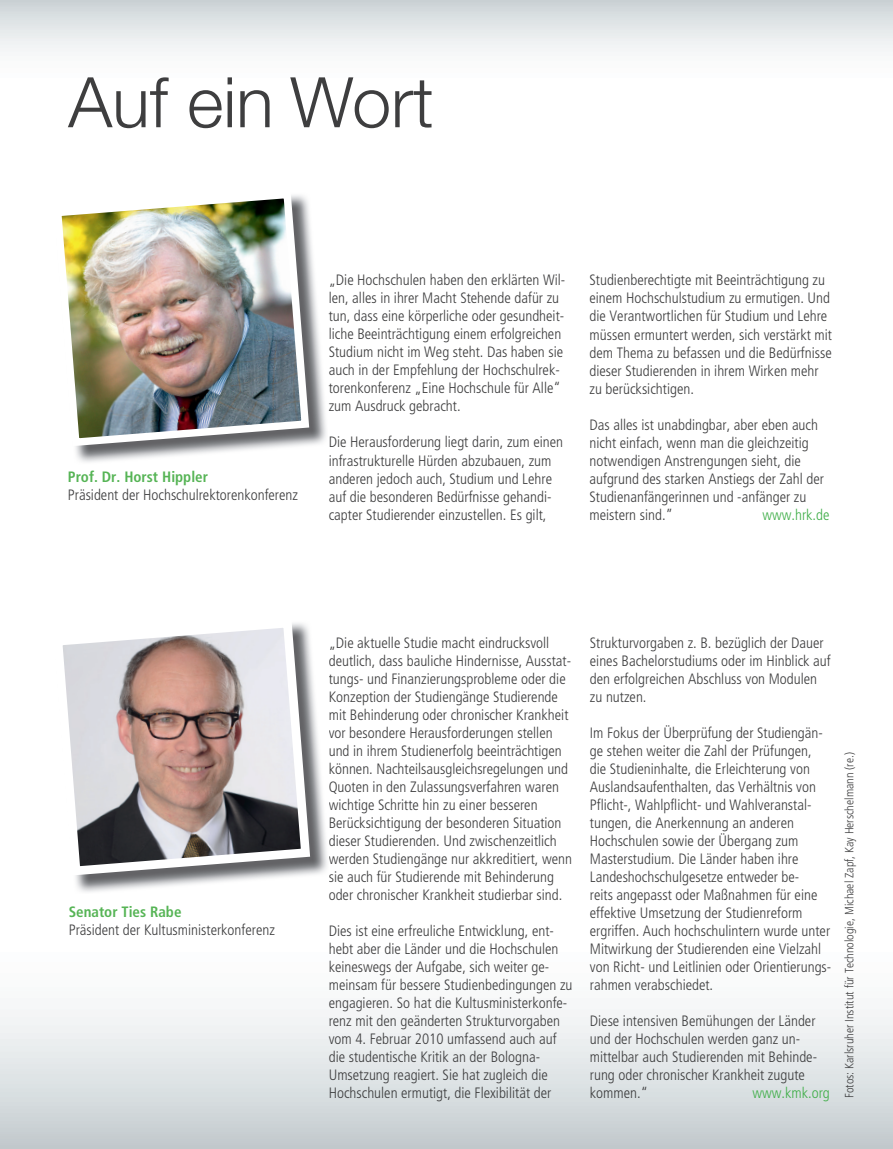
<style>
.page{position:relative;width:893px;height:1149px;background:#fff}
.page>*{position:absolute;margin:0;border:0;box-sizing:border-box;transform-origin:0 0}
.t1{font:300 69.75px "Helvetica Neue";color:#3e3e3f}
.t2{font:300 condensed 15px/18px "Frutiger";color:#3e3e3f}
.t3{font:700 condensed 15px "Frutiger";color:#56b455}
.t4{font:300 condensed 15px "Frutiger";color:#40ae49}
.t5{font:300 condensed 12px "Frutiger";color:#3e3e3f}
</style>
<div class="page">
<div style="left:0;top:919px;width:893px;height:229px;background:linear-gradient(to bottom,#fff,#cad1d4)"></div>
<div style="left:0;top:0;width:893px;height:94px;background:linear-gradient(to bottom,#d2d9dc,#fff)"></div>
<img style="left:76px;top:712px;width:251px;height:180px">
<svg style="left:62px;top:623px;width:253px;height:256px;background:#b5aaa9"></svg>
<img style="left:76px;top:269px;width:250px;height:193px">
<img style="left:61px;top:195px;width:252px;height:255px">
<h1 class="t1" style="left:68px;top:46px;width:367px">Auf ein Wort</h1>
<p class="t3" style="left:68px;top:467px;width:142px">Prof. Dr. Horst Hippler</p>
<p class="t2" style="left:68px;top:485px;width:232px">Präsident der Hochschulrektorenkonferenz</p>
<p class="t2" style="left:329px;top:271px;width:238px">„Die Hochschulen haben den erklärten Wil&shy;len, alles in ihrer Macht Stehende dafür zu tun, dass eine körperliche oder gesundheit&shy;liche Beeinträchtigung einem erfolgreichen Studium nicht im Weg steht. Das haben sie auch in der Empfehlung der Hochschulrek&shy;torenkonferenz „Eine Hochschule für Alle“ zum Ausdruck gebracht.</p>
<p class="t2" style="left:329px;top:433px;width:236px">Die Herausforderung liegt darin, zum einen infrastrukturelle Hürden abzubauen, zum anderen jedoch auch, Studium und Lehre auf die besonderen Bedürfnisse gehandi&shy;capter Studierender einzustellen. Es gilt,</p>
<p class="t2" style="left:589px;top:271px;width:244px">Studienberechtigte mit Beeinträchtigung zu einem Hochschulstudium zu ermutigen. Und die Verantwortlichen für Studium und Lehre müssen ermuntert werden, sich verstärkt mit dem Thema zu befassen und die Bedürfnisse dieser Studierenden in ihrem Wirken mehr zu berücksichtigen.</p>
<p class="t2" style="left:589px;top:415px;width:236px">Das alles ist unabdingbar, aber eben auch nicht einfach, wenn man die gleichzeitig notwendigen Anstrengungen sieht, die aufgrund des starken Anstiegs der Zahl der Studienanfängerinnen und -anfänger zu meistern sind.”</p>
<p class="t4" style="left:762px;top:506px;width:69px">www.hrk.de</p>
<p class="t3" style="left:69px;top:902px;width:114px">Senator Ties Rabe</p>
<p class="t2" style="left:69px;top:920px;width:208px">Präsident der Kultusministerkonferenz</p>
<p class="t2" style="left:329px;top:633px;width:245px">„Die aktuelle Studie macht eindrucksvoll deutlich, dass bauliche Hindernisse, Ausstat&shy;tungs- und Finanzierungsprobleme oder die Konzeption der Studiengänge Studierende mit Behinderung oder chronischer Krankheit vor besondere Herausforderungen stellen und in ihrem Studienerfolg beeinträchtigen können. Nachteilsausgleichsregelungen und Quoten in den Zulassungsverfahren waren wichtige Schritte hin zu einer besseren Berücksichtigung der besonderen Situation dieser Studierenden. Und zwischenzeitlich werden Studiengänge nur akkreditiert, wenn sie auch für Studierende mit Behinderung oder chronischer Krankheit studierbar sind.</p>
<p class="t2" style="left:329px;top:921px;width:245px">Dies ist eine erfreuliche Entwicklung, ent&shy;hebt aber die Länder und die Hochschulen keineswegs der Aufgabe, sich weiter ge&shy;meinsam für bessere Studienbedingungen zu engagieren. So hat die Kultusministerkonfe&shy;renz mit den geänderten Strukturvorgaben vom 4. Februar 2010 umfassend auch auf die studentische Kritik an der Bologna-Umsetzung reagiert. Sie hat zugleich die Hochschulen ermutigt, die Flexibilität der</p>
<p class="t2" style="left:590px;top:633px;width:242px">Strukturvorgaben z. B. bezüglich der Dauer eines Bachelorstudiums oder im Hinblick auf den erfolgreichen Abschluss von Modulen zu nutzen.</p>
<p class="t2" style="left:590px;top:723px;width:243px">Im Fokus der Überprüfung der Studiengän&shy;ge stehen weiter die Zahl der Prüfungen, die Studieninhalte, die Erleichterung von Auslandsaufenthalten, das Verhältnis von Pflicht-, Wahlpflicht- und Wahlveranstal&shy;tungen, die Anerkennung an anderen Hochschulen sowie der Übergang zum Masterstudium. Die Länder haben ihre Landeshochschulgesetze entweder be-<br>reits angepasst oder Maßnahmen für eine effektive Umsetzung der Studienreform ergriffen. Auch hochschulintern wurde unter Mitwirkung der Studierenden eine Vielzahl von Richt- und Leitlinien oder Orientierungs&shy;rahmen verabschiedet.</p>
<p class="t2" style="left:590px;top:1011px;width:229px">Diese intensiven Bemühungen der Länder und der Hochschulen werden ganz un&shy;mittelbar auch Studierenden mit Behinde&shy;rung oder chronischer Krankheit zugute kommen.“</p>
<p class="t4" style="left:752px;top:1084px;width:79px">www.kmk.org</p>
<p class="t5" style="left:842px;top:1097px;width:347px;rotate:-90deg">Fotos: Karlsruher Institut für Technologie, Michael Zapf, Kay Herschelmann (re.)</p>
</div>
